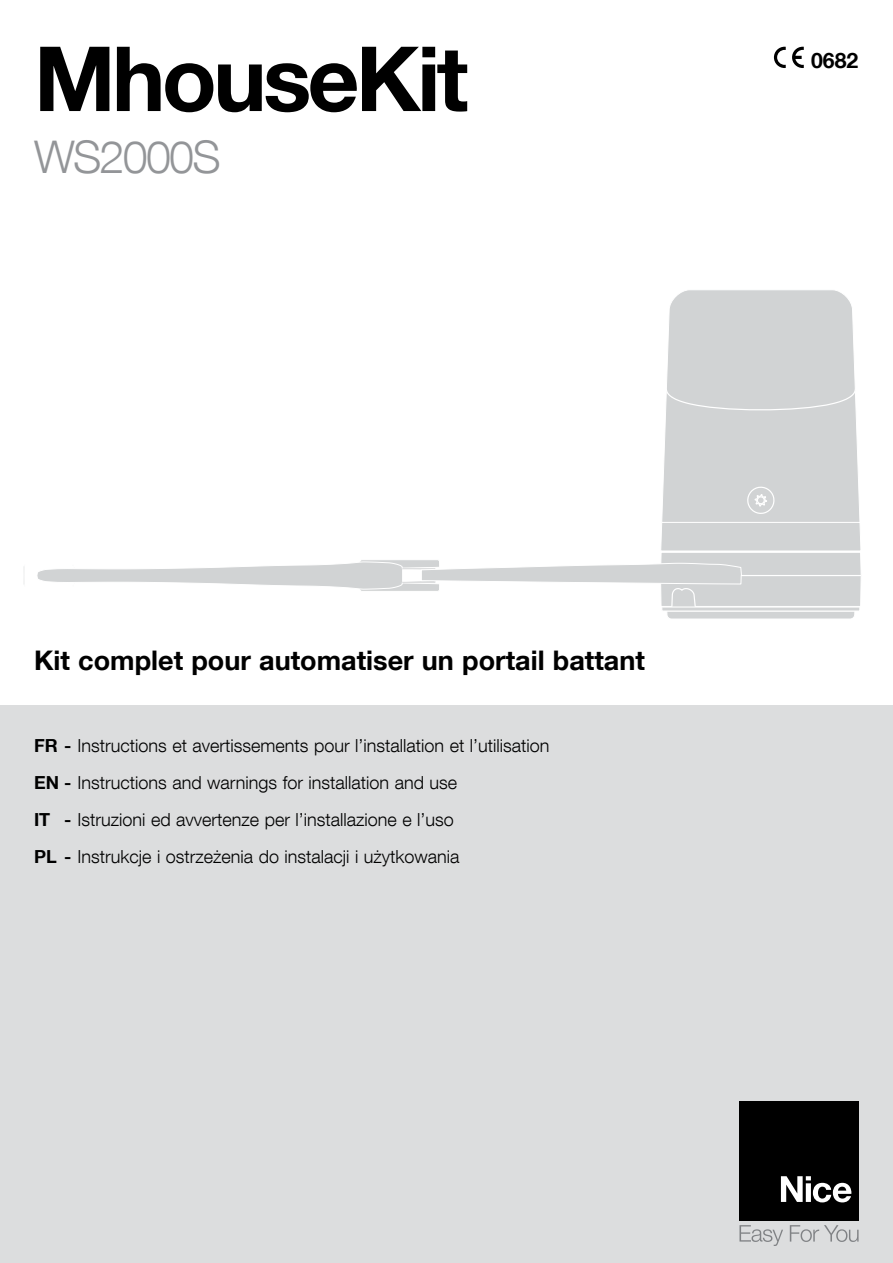
<style>
.page{position:relative;width:893px;height:1263px;background:#fff}
.page>*{position:absolute;margin:0;border:0;box-sizing:border-box;transform-origin:0 0}
.t1{font:700 90px "Helvetica Neue LT Com";letter-spacing:-.04em;color:#000}
.t2{font:300 45px "Helvetica Neue LT Com";letter-spacing:-.04em;color:#939598}
.t3{font:700 27px "Helvetica Neue LT Com";color:#000}
.t4{font:700 21.15px "Helvetica Neue LT Com";color:#000}
.t5{font:300 18px/36.9px "Helvetica Neue LT Com";color:#000}
.s1{font-weight:700}
</style>
<div class="page">
<div style="left:0;top:706px;width:893px;height:557px;background:#dcddde"></div>
<div style="left:739px;top:1101px;width:120px;height:119px;background:#000"></div>
<svg style="left:781px;top:1176px;width:71px;height:26px"></svg>
<svg style="left:739px;top:1225px;width:44px;height:21px"></svg>
<svg style="left:790px;top:1225px;width:69px;height:17px"></svg>
<svg style="left:792px;top:47px;width:12px;height:21px"></svg>
<svg style="left:774px;top:47px;width:12px;height:21px"></svg>
<div style="left:664px;top:290px;width:194px;height:183px;background:#d1d3d4"></div>
<svg style="left:665px;top:388px;width:191px;height:25px;background:#d3d5d6"></svg>
<svg style="left:23px;top:473px;width:838px;height:146px"></svg>
<h1 class="t1" style="left:34px;top:22px;width:436px">MhouseKit</h1>
<h2 class="t2" style="left:34px;top:129px;width:188px">WS2000S</h2>
<p class="t4" style="left:811px;top:47px;width:49px">0682</p>
<h3 class="t3" style="left:34px;top:643px;width:612px">Kit complet pour automatiser un portail battant</h3>
<p class="t5" style="left:34px;top:727px;width:517px"><span class="s1">FR -</span> Instructions et avertissements pour l’installation et l’utilisation <span class="s1">EN -</span> Instructions and warnings for installation and use<br><span class="s1">IT -</span> Istruzioni ed avvertenze per l’installazione e l’uso<br><span class="s1">PL -</span> Instrukcje i ostrzeżenia do instalacji i użytkowania</p>
</div>
